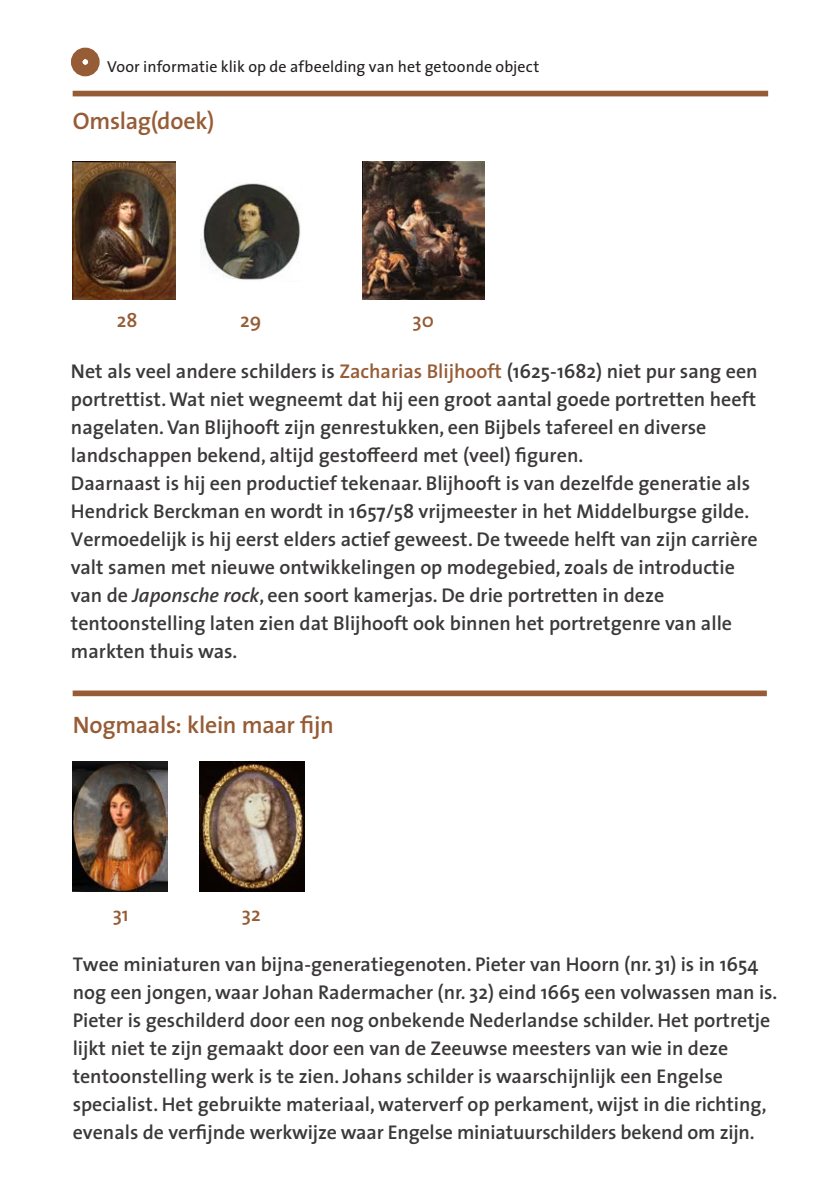
<style>
.page{position:relative;width:840px;height:1191px;background:#fff}
.page>*{position:absolute;margin:0;border:0;box-sizing:border-box;transform-origin:0 0}
.t1{font:600 24px "The Sans";letter-spacing:-.015em;color:#965c35}
.t2{font:600 20px/28px "The Sans";color:#3b3838}
.t3{font:600 20px "The Sans";color:#965c35}
.t4{font:16px "The Sans";letter-spacing:.005em;color:#231f20}
.s1{color:#965c35}
.s2{font-style:italic}
</style>
<div class="page">
<div style="left:71px;top:48px;width:29px;height:28px;border:11px solid #965c35;border-radius:50%"></div>
<div style="left:73px;top:91px;width:694px;height:5px;background:#965c35"></div>
<img style="left:200px;top:183px;width:101px;height:97px">
<div style="left:73px;top:690px;width:693px;height:6px;background:#965c35"></div>
<img style="left:199px;top:761px;width:105px;height:130px">
<img style="left:362px;top:161px;width:122px;height:139px">
<img style="left:73px;top:761px;width:94px;height:130px">
<img style="left:73px;top:161px;width:102px;height:139px">
<p class="t4" style="left:107px;top:53px;width:433px">Voor informatie klik op de afbeelding van het getoonde object</p>
<p class="t1" style="left:73px;top:101px;width:143px">Omslag(doek)</p>
<p class="t3" style="left:117px;top:303px;width:22px">28</p>
<p class="t3" style="left:240px;top:303px;width:23px">29</p>
<p class="t3" style="left:412px;top:303px;width:23px">30</p>
<p class="t2" style="left:71px;top:356px;width:688px">Net als veel andere schilders is <span class="s1">Zacharias Blijhooft</span> (1625-1682) niet pur sang een portrettist. Wat niet wegneemt dat hij een groot aantal goede portretten heeft nagelaten. Van Blijhooft zijn genrestukken, een Bijbels tafereel en diverse landschappen bekend, altijd gestoffeerd met (veel) figuren.<br>Daarnaast is hij een productief tekenaar. Blijhooft is van dezelfde generatie als Hendrick Berckman en wordt in 1657/58 vrijmeester in het Middelburgse gilde.<br>Vermoedelijk is hij eerst elders actief geweest. De tweede helft van zijn carrière valt samen met nieuwe ontwikkelingen op modegebied, zoals de introductie van de <span class="s2">Japonsche rock</span>, een soort kamerjas. De drie portretten in deze tentoonstelling laten zien dat Blijhooft ook binnen het portretgenre van alle markten thuis was.</p>
<p class="t1" style="left:73px;top:705px;width:262px">Nogmaals: klein maar fijn</p>
<p class="t3" style="left:113px;top:897px;width:17px">31</p>
<p class="t3" style="left:242px;top:897px;width:20px">32</p>
<p class="t2" style="left:73px;top:950px;width:706px">Twee miniaturen van bijna-generatiegenoten. Pieter van Hoorn (nr. 31) is in 1654 nog een jongen, waar Johan Radermacher (nr. 32) eind 1665 een volwassen man is.<br>Pieter is geschilderd door een nog onbekende Nederlandse schilder. Het portretje lijkt niet te zijn gemaakt door een van de Zeeuwse meesters van wie in deze tentoonstelling werk is te zien. Johans schilder is waarschijnlijk een Engelse specialist. Het gebruikte materiaal, waterverf op perkament, wijst in die richting, evenals de verfijnde werkwijze waar Engelse miniatuurschilders bekend om zijn.</p>
</div>
